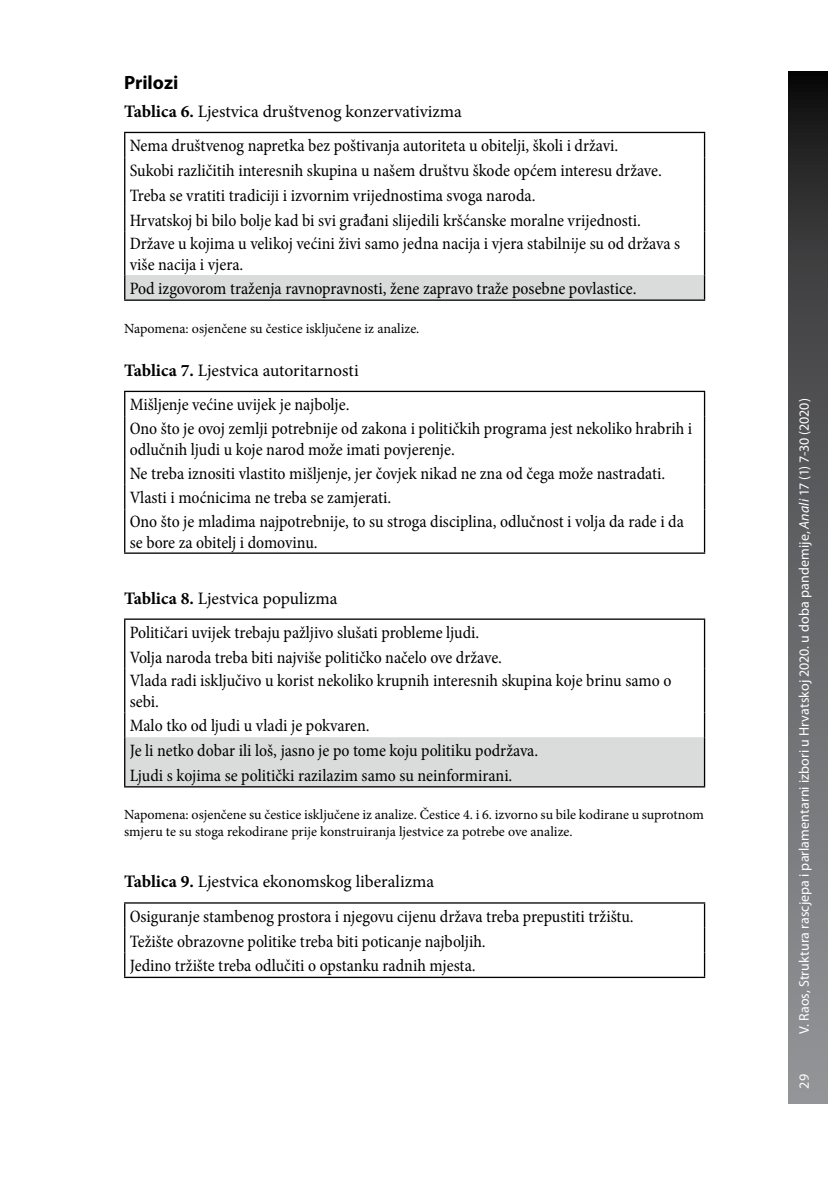
<style>
.page{position:relative;width:828px;height:1180px;background:#fff}
.page>*{position:absolute;margin:0;border:0;box-sizing:border-box;transform-origin:0 0}
.t1{font:700 19.25px "Myriad Pro";color:#000}
.t2{font:condensed 17.5px/24.5px "Minion Pro";color:#000}
.t3{font:14px/16.8px "Minion Pro";color:#000}
.t4{font:14px "Myriad Pro";letter-spacing:.01em;color:#fff}
.s1{font-weight:700;font-stretch:normal}
.s2{font-stretch:normal}
.s3{font-style:italic}
</style>
<div class="page">
<svg style="left:788px;top:71px;width:40px;height:1032px;background:#5e5f61"></svg>
<div style="left:125px;top:275px;width:579px;height:25px;background:#dadbdb"></div>
<hr style="left:124px;top:132px;width:581px;height:1px;background:#000">
<svg style="left:124px;top:133px;width:1px;height:99px"></svg>
<svg style="left:704px;top:133px;width:1px;height:99px"></svg>
<hr style="left:124px;top:232px;width:1px;height:43px;background:#000">
<hr style="left:704px;top:232px;width:1px;height:43px;background:#000">
<svg style="left:124px;top:275px;width:1px;height:24px"></svg>
<svg style="left:704px;top:275px;width:1px;height:24px"></svg>
<hr style="left:124px;top:299px;width:581px;height:2px;background:#000">
<hr style="left:124px;top:391px;width:581px;height:1px;background:#000">
<svg style="left:124px;top:392px;width:1px;height:24px"></svg>
<svg style="left:704px;top:392px;width:1px;height:24px"></svg>
<hr style="left:124px;top:416px;width:1px;height:44px;background:#000">
<hr style="left:704px;top:416px;width:1px;height:44px;background:#000">
<svg style="left:124px;top:460px;width:1px;height:49px"></svg>
<svg style="left:704px;top:460px;width:1px;height:49px"></svg>
<hr style="left:124px;top:509px;width:1px;height:43px;background:#000">
<hr style="left:704px;top:509px;width:1px;height:43px;background:#000">
<hr style="left:124px;top:552px;width:581px;height:2px;background:#000">
<hr style="left:124px;top:618px;width:581px;height:2px;background:#000">
<svg style="left:124px;top:620px;width:1px;height:49px"></svg>
<svg style="left:704px;top:620px;width:1px;height:49px"></svg>
<hr style="left:124px;top:669px;width:1px;height:43px;background:#000">
<hr style="left:704px;top:669px;width:1px;height:43px;background:#000">
<svg style="left:124px;top:712px;width:581px;height:74px"></svg>
<hr style="left:124px;top:786px;width:581px;height:1px;background:#000">
<hr style="left:124px;top:902px;width:581px;height:1px;background:#000">
<svg style="left:124px;top:903px;width:1px;height:74px"></svg>
<svg style="left:704px;top:903px;width:1px;height:74px"></svg>
<hr style="left:124px;top:977px;width:581px;height:1px;background:#000">
<p class="t1" style="left:124px;top:70px;width:56px">Prilozi</p>
<p class="t2" style="left:130px;top:94px;width:490px;line-height:34.3px;text-indent:-6px"><span class="s1">Tablica 6.</span> <span class="s2">Ljestvica društvenog konzervativizma<br></span>Nema društvenog napretka bez poštivanja autoriteta u obitelji, školi i državi.</p>
<p class="t2" style="left:130px;top:158px;width:552px">Sukobi različitih interesnih skupina u našem društvu škode općem interesu države.<br>Treba se vratiti tradiciji i izvornim vrijednostima svoga naroda.<br>Hrvatskoj bi bilo bolje kad bi svi građani slijedili kršćanske moralne vrijednosti.<br>Države u kojima u velikoj većini živi samo jedna nacija i vjera stabilnije su od država s</p>
<p class="t2" style="left:130px;top:253px;width:508px;line-height:23.8px">više nacija i vjera.<br>Pod izgovorom traženja ravnopravnosti, žene zapravo traže posebne povlastice.</p>
<p class="t3" style="left:124px;top:320px;width:297px">Napomena: osjenčene su čestice isključene iz analize.</p>
<p class="t2" style="left:124px;top:353px;width:236px;line-height:34.3px;text-align:center"><span class="s1">Tablica 7.</span> <span class="s2">Ljestvica autoritarnosti<br></span>Mišljenje većine uvijek je najbolje.</p>
<p class="t2" style="left:130px;top:418px;width:564px;line-height:21px">Ono što je ovoj zemlji potrebnije od zakona i političkih programa jest nekoliko hrabrih i odlučnih ljudi u koje narod može imati povjerenje.</p>
<p class="t2" style="left:130px;top:461px;width:555px">Ne treba iznositi vlastito mišljenje, jer čovjek nikad ne zna od čega može nastradati.<br>Vlasti i moćnicima ne treba se zamjerati.<br>Ono što je mladima najpotrebnije, to su stroga disciplina, odlučnost i volja da rade i da</p>
<p class="t2" style="left:130px;top:530px;width:189px">se bore za obitelj i domovinu.</p>
<p class="t2" style="left:130px;top:581px;width:351px;line-height:34.3px;text-indent:-6px"><span class="s1">Tablica 8.</span> <span class="s2">Ljestvica populizma<br></span>Političari uvijek trebaju pažljivo slušati probleme ljudi.</p>
<p class="t2" style="left:130px;top:645px;width:543px;line-height:23.8px">Volja naroda treba biti najviše političko načelo ove države.<br>Vlada radi isključivo u korist nekoliko krupnih interesnih skupina koje brinu samo o</p>
<p class="t2" style="left:130px;top:690px;width:410px">sebi.<br>Malo tko od ljudi u vladi je pokvaren.<br>Je li netko dobar ili loš, jasno je po tome koju politiku podržava.<br>Ljudi s kojima se politički razilazim samo su neinformirani.</p>
<p class="t3" style="left:124px;top:807px;width:581px">Napomena: osjenčene su čestice isključene iz analize. Čestice 4. i 6. izvorno su bile kodirane u suprotnom smjeru te su stoga rekodirane prije konstruiranja ljestvice za potrebe ove analize.</p>
<p class="t2" style="left:130px;top:865px;width:505px;line-height:34.3px;text-indent:-6px"><span class="s1">Tablica 9.</span> <span class="s2">Ljestvica ekonomskog liberalizma<br></span>Osiguranje stambenog prostora i njegovu cijenu država treba prepustiti tržištu.</p>
<p class="t2" style="left:130px;top:929px;width:357px">Težište obrazovne politike treba biti poticanje najboljih.<br>Jedino tržište treba odlučiti o opstanku radnih mjesta.</p>
<p class="t4" style="left:795px;top:1034px;width:637px;rotate:-90deg">V. Raos, Struktura rascjepa i parlamentarni izbori u Hrvatskoj 2020. u doba pandemije, <span class="s3">Anali</span> 17 (1) 7-30 (2020)</p>
<p class="t4" style="left:795px;top:1088px;width:16px;rotate:-90deg">29</p>
</div>
